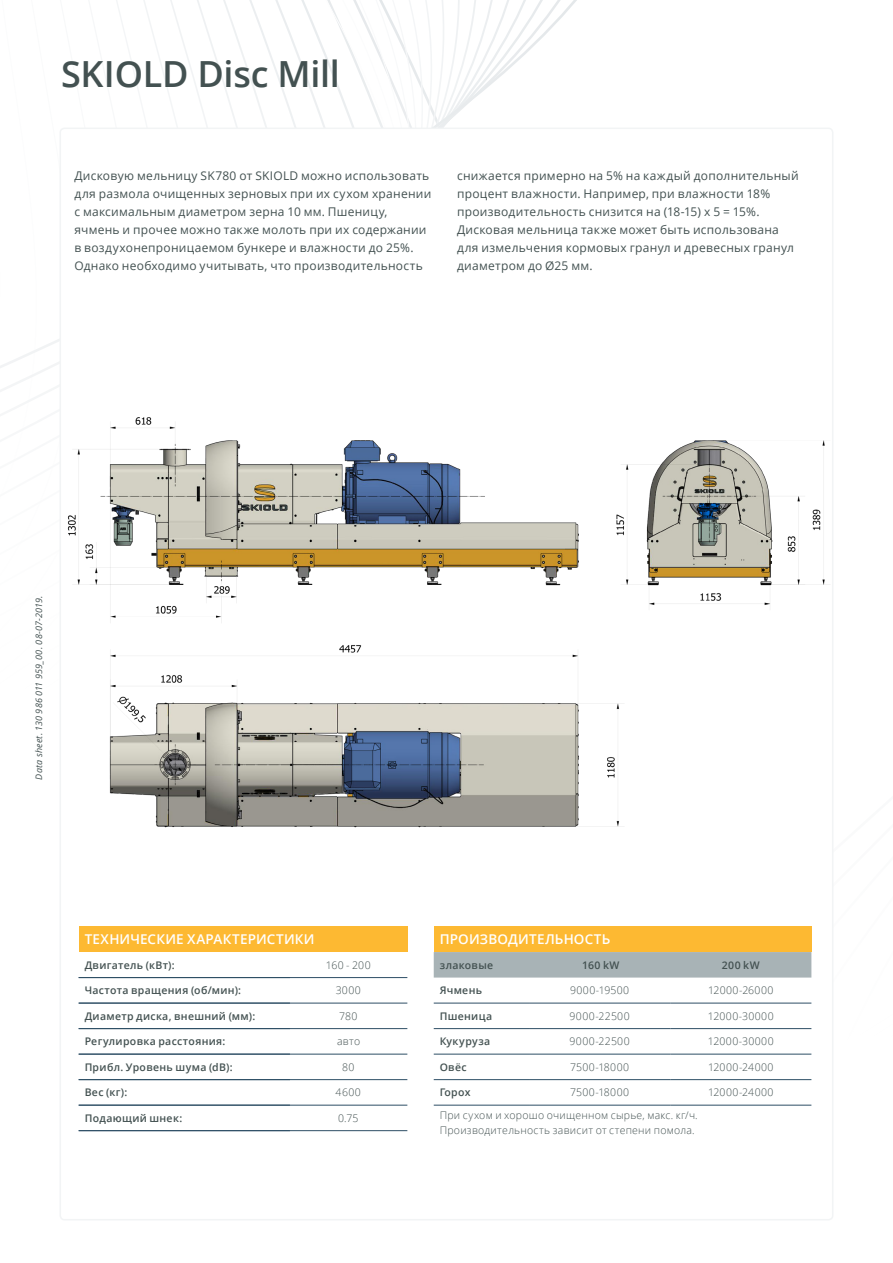
<style>
.page{position:relative;width:893px;height:1263px;background:#fff}
.page>*{position:absolute;margin:0;border:0;box-sizing:border-box;transform-origin:0 0}
.headline_2{font:600 36px "Open Sans";letter-spacing:-.005em;color:#435151}
.table_top_white_text{font:600 13.5px "Open Sans";letter-spacing:.015em;color:#fff}
.body_text{font:12px/18px "Open Sans";letter-spacing:.02em;color:#435151}
.table_body_text{font:300 10.5px/15px "Open Sans";letter-spacing:.025em;color:#435151}
.table_body_text-2{font:600 10.5px "Open Sans";letter-spacing:.03em;color:#435151}
.table_headline{font:600 10.5px "Open Sans";letter-spacing:.03em;color:#435151}
.all_rights_reserved{font:italic 9px "Open Sans";letter-spacing:.02em;color:#435151}
</style>
<div class="page">
<svg style="left:264px;top:0;width:313px;height:128px"></svg>
<img style="left:67px;top:417px;width:763px;height:410px">
<div style="left:434px;top:926px;width:377px;height:26px;background:#fdb932"></div>
<div style="left:434px;top:952px;width:377px;height:25px;background:#a8b3b6"></div>
<hr style="left:434px;top:1003px;width:95px;height:1px;background:#2d4e65">
<hr style="left:529px;top:1003px;width:141px;height:1px;background:#2d4e65">
<hr style="left:670px;top:1003px;width:141px;height:1px;background:#2d4e65">
<hr style="left:434px;top:1028px;width:95px;height:1px;background:#2d4e65">
<hr style="left:529px;top:1028px;width:141px;height:1px;background:#2d4e65">
<hr style="left:670px;top:1028px;width:141px;height:1px;background:#2d4e65">
<hr style="left:434px;top:1054px;width:95px;height:1px;background:#2d4e65">
<hr style="left:529px;top:1054px;width:141px;height:1px;background:#2d4e65">
<hr style="left:670px;top:1054px;width:141px;height:1px;background:#2d4e65">
<hr style="left:434px;top:1079px;width:95px;height:1px;background:#2d4e65">
<hr style="left:529px;top:1079px;width:141px;height:1px;background:#2d4e65">
<hr style="left:670px;top:1079px;width:141px;height:1px;background:#2d4e65">
<hr style="left:434px;top:1105px;width:95px;height:1px;background:#2d4e65">
<hr style="left:529px;top:1105px;width:141px;height:1px;background:#2d4e65">
<hr style="left:670px;top:1105px;width:141px;height:1px;background:#2d4e65">
<div style="left:79px;top:926px;width:328px;height:26px;background:#fdb932"></div>
<hr style="left:289px;top:977px;width:118px;height:1px;background:#2d4e65">
<hr style="left:289px;top:1003px;width:118px;height:1px;background:#2d4e65">
<hr style="left:289px;top:1028px;width:118px;height:1px;background:#2d4e65">
<hr style="left:289px;top:1054px;width:118px;height:1px;background:#2d4e65">
<hr style="left:289px;top:1079px;width:118px;height:1px;background:#2d4e65">
<hr style="left:289px;top:1105px;width:118px;height:1px;background:#2d4e65">
<hr style="left:289px;top:1130px;width:118px;height:1px;background:#2d4e65">
<hr style="left:79px;top:977px;width:211px;height:1px;background:#2d4e65">
<hr style="left:79px;top:1003px;width:211px;height:1px;background:#2d4e65">
<hr style="left:79px;top:1028px;width:211px;height:1px;background:#2d4e65">
<hr style="left:79px;top:1054px;width:211px;height:1px;background:#2d4e65">
<hr style="left:79px;top:1079px;width:211px;height:1px;background:#2d4e65">
<hr style="left:79px;top:1105px;width:211px;height:1px;background:#2d4e65">
<hr style="left:79px;top:1130px;width:211px;height:1px;background:#2d4e65">
<p class="headline_2" style="left:61px;top:49px;width:280px">SKIOLD Disc Mill</p>
<p class="body_text" style="left:74px;top:166px;width:358px">Дисковую мельницу SK780 от SKIOLD можно использовать для размола очищенных зерновых при их сухом хранении с максимальным диаметром зерна 10 мм. Пшеницу, ячмень и прочее можно также молоть при их содержании в воздухонепроницаемом бункере и влажности до 25%.<br>Однако необходимо учитывать, что производительность</p>
<p class="body_text" style="left:457px;top:166px;width:343px">снижается примерно на 5% на каждый дополнительный процент влажности. Например, при влажности 18% производительность снизится на (18-15) x 5 = 15%.<br>Дисковая мельница также может быть использована для измельчения кормовых гранул и древесных гранул диаметром до Ø25 мм.</p>
<p class="all_rights_reserved" style="left:33px;top:780px;width:185px;rotate:-90deg">Data sheet. 130 986 011 959_00. 08-07-2019.</p>
<p class="table_top_white_text" style="left:85px;top:930px;width:231px">ТЕХНИЧЕСКИЕ ХАРАКТЕРИСТИКИ</p>
<p class="table_body_text-2" style="left:85px;top:958px;width:92px">Двигатель (кВт):</p>
<p class="table_body_text-2" style="left:85px;top:983px;width:158px">Частота вращения (об/мин):</p>
<p class="table_body_text-2" style="left:85px;top:1009px;width:172px">Диаметр диска, внешний (мм):</p>
<p class="table_body_text-2" style="left:85px;top:1034px;width:142px">Регулировка расстояния:</p>
<p class="table_body_text" style="left:337px;top:1034px;width:25px">авто</p>
<p class="table_body_text-2" style="left:85px;top:1060px;width:149px">Прибл. Уровень шума (dB):</p>
<p class="table_body_text-2" style="left:85px;top:1085px;width:44px">Вес (кг):</p>
<p class="table_body_text-2" style="left:85px;top:1111px;width:99px">Подающий шнек:</p>
<p class="table_body_text" style="left:326px;top:957px;width:46px">160 - 200</p>
<p class="table_body_text" style="left:336px;top:983px;width:27px">3000</p>
<p class="table_body_text" style="left:339px;top:1008px;width:20px">780</p>
<p class="table_body_text" style="left:342px;top:1059px;width:14px">80</p>
<p class="table_body_text" style="left:336px;top:1085px;width:27px">4600</p>
<p class="table_body_text" style="left:338px;top:1110px;width:22px">0.75</p>
<p class="table_top_white_text" style="left:440px;top:930px;width:172px">ПРОИЗВОДИТЕЛЬНОСТЬ</p>
<p class="table_headline" style="left:440px;top:958px;width:55px">злаковые</p>
<p class="table_headline" style="left:440px;top:983px;width:44px">Ячмень</p>
<p class="table_headline" style="left:440px;top:1009px;width:54px">Пшеница</p>
<p class="table_headline" style="left:440px;top:1034px;width:52px">Кукуруза</p>
<p class="table_headline" style="left:440px;top:1060px;width:28px">Овёс</p>
<p class="table_headline" style="left:440px;top:1085px;width:32px">Горох</p>
<p class="table_body_text" style="left:440px;top:1107px;width:259px">При сухом и хорошо очищенном сырье, макс. кг/ч.<br>Производительность зависит от степени помола.</p>
<p class="table_headline" style="left:582px;top:958px;width:39px">160 kW</p>
<p class="table_headline" style="left:722px;top:958px;width:39px">200 kW</p>
<p class="table_body_text" style="left:570px;top:983px;width:61px">9000-19500</p>
<p class="table_body_text" style="left:708px;top:983px;width:67px">12000-26000</p>
<p class="table_body_text" style="left:569px;top:1008px;width:62px">9000-22500</p>
<p class="table_body_text" style="left:708px;top:1008px;width:67px">12000-30000</p>
<p class="table_body_text" style="left:569px;top:1034px;width:62px">9000-22500</p>
<p class="table_body_text" style="left:708px;top:1034px;width:67px">12000-30000</p>
<p class="table_body_text" style="left:570px;top:1059px;width:60px">7500-18000</p>
<p class="table_body_text" style="left:708px;top:1059px;width:67px">12000-24000</p>
<p class="table_body_text" style="left:570px;top:1085px;width:60px">7500-18000</p>
<p class="table_body_text" style="left:708px;top:1085px;width:67px">12000-24000</p>
</div>
